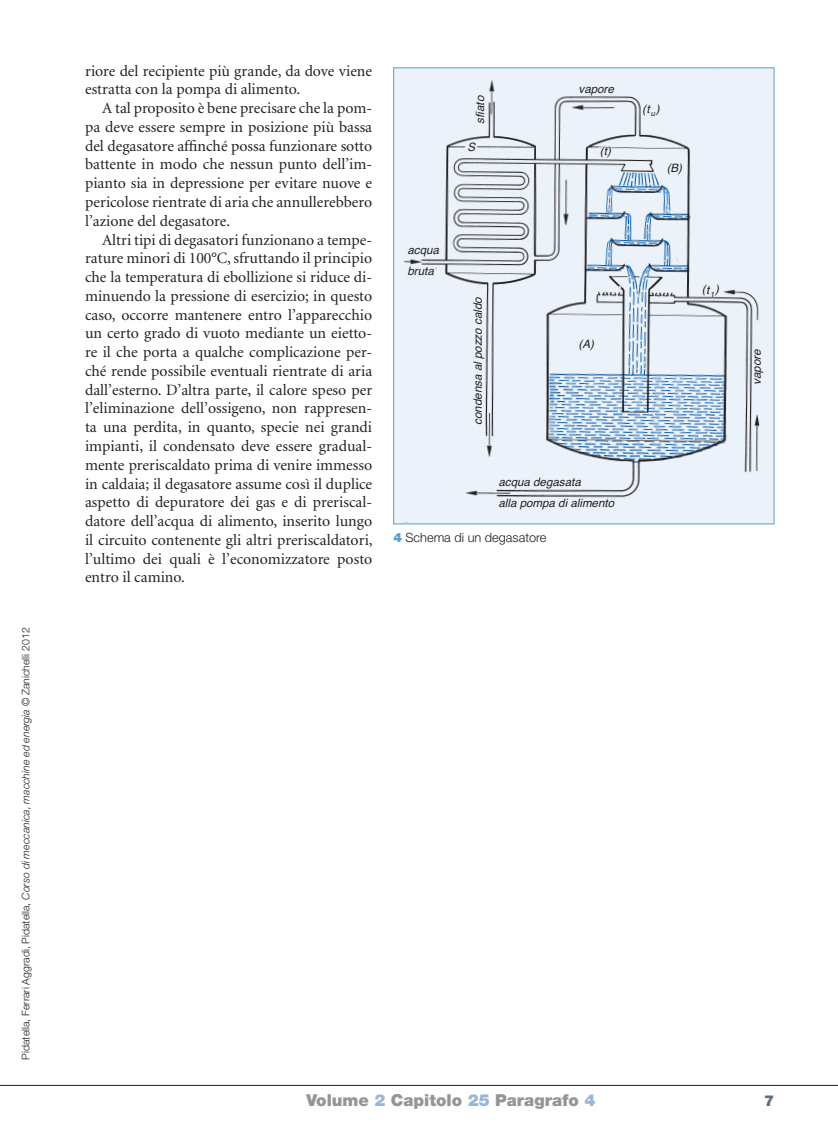
<style>
.page{position:relative;width:838px;height:1132px;background:#fff}
.page>*{position:absolute;margin:0;border:0;box-sizing:border-box;transform-origin:0 0}
.t1{font:900 16.5px "Helvetica Neue";color:#939598}
._01_testo_corpo_-cap{font:15.75px/18.8px "Minion";color:#231f20;text-align:justify}
.t2{font:900 15px "Helvetica Neue";color:#5e6c7c}
.t3{font:300 12.75px "Helvetica Neue";color:#231f20}
.t4{font:italic 11.55px/21px "Helvetica";color:#231f20}
.t5{font:300 10.5px "Helvetica Neue";color:#231f20}
.s1{font-style:italic}
.s2{font-weight:900;color:#56a0d5}
.s3{color:#99b7d4}
</style>
<div class="page">
<hr style="left:0;top:1084px;width:838px;height:1px;background:#231f20">
<img style="left:395px;top:70px;width:377px;height:452px">
<p class="t5" style="left:19px;top:1059px;width:433px;rotate:-90deg">Pidatella, Ferrari Aggradi, Pidatella, <span class="s1">Corso di meccanica, macchine ed energia</span> © Zanichelli 2012</p>
<p class="_01_testo_corpo_-cap" style="left:85px;top:62px;width:288px">riore del recipiente più grande, da dove viene estratta con la pompa di alimento.</p>
<p class="_01_testo_corpo_-cap" style="left:85px;top:99px;width:289px;text-indent:17px">A tal proposito è bene precisare che la pom&shy;pa deve essere sempre in posizione più bassa del degasatore affinché possa funzionare sotto battente in modo che nessun punto dell’im&shy;pianto sia in depressione per evitare nuove e pericolose rientrate di aria che annullerebbero l’azione del degasatore.</p>
<p class="_01_testo_corpo_-cap" style="left:85px;top:231px;width:289px;text-indent:17px">Altri tipi di degasatori funzionano a tempe&shy;rature minori di 100°C, sfruttando il principio che la temperatura di ebollizione si riduce di&shy;minuendo la pressione di esercizio; in questo caso, occorre mantenere entro l’apparecchio un certo grado di vuoto mediante un eietto&shy;re il che porta a qualche complicazione per&shy;ché rende possibile eventuali rientrate di aria dall’esterno. D’altra parte, il calore speso per l’eliminazione dell’ossigeno, non rappresen&shy;ta una perdita, in quanto, specie nei grandi impianti, il condensato deve essere gradual&shy;mente preriscaldato prima di venire immesso in caldaia; il degasatore assume così il duplice aspetto di depuratore dei gas e di preriscal&shy;datore dell’acqua di alimento, inserito lungo il circuito contenente gli altri preriscaldatori, l’ultimo dei quali è l’economizzatore posto entro il camino.</p>
<p class="t4" style="left:470px;top:123px;width:30px;rotate:-90deg">sfiato</p>
<p class="t4" style="left:467px;top:136px;width:9px">S</p>
<p class="t4" style="left:578px;top:78px;width:37px">vapore</p>
<p class="t4" style="left:600px;top:141px;width:12px">(t)</p>
<p class="t4" style="left:407px;top:239px;width:33px">acqua bruta</p>
<p class="t4" style="left:467px;top:424px;width:129px;rotate:-90deg">condensa al pozzo caldo</p>
<p class="t4" style="left:578px;top:333px;width:17px">(A)</p>
<p class="t4" style="left:498px;top:471px;width:117px">acqua degasata<br>alla pompa di alimento</p>
<p class="t3" style="left:393px;top:529px;width:155px"><span class="s2">4</span> Schema di un degasatore</p>
<p class="t4" style="left:642px;top:98px;width:19px">( t )<sub>u</sub></p>
<p class="t4" style="left:666px;top:158px;width:17px">(B)</p>
<p class="t4" style="left:702px;top:278px;width:19px">( t )<sub>1</sub></p>
<p class="t4" style="left:746px;top:384px;width:37px;rotate:-90deg">vapore</p>
<p class="t1" style="left:306px;top:1090px;width:290px">Volume <span class="s3">2</span> Capitolo <span class="s3">25</span> Paragrafo <span class="s3">4</span></p>
<p class="t2" style="left:764px;top:1091px;width:12px">7</p>
</div>
